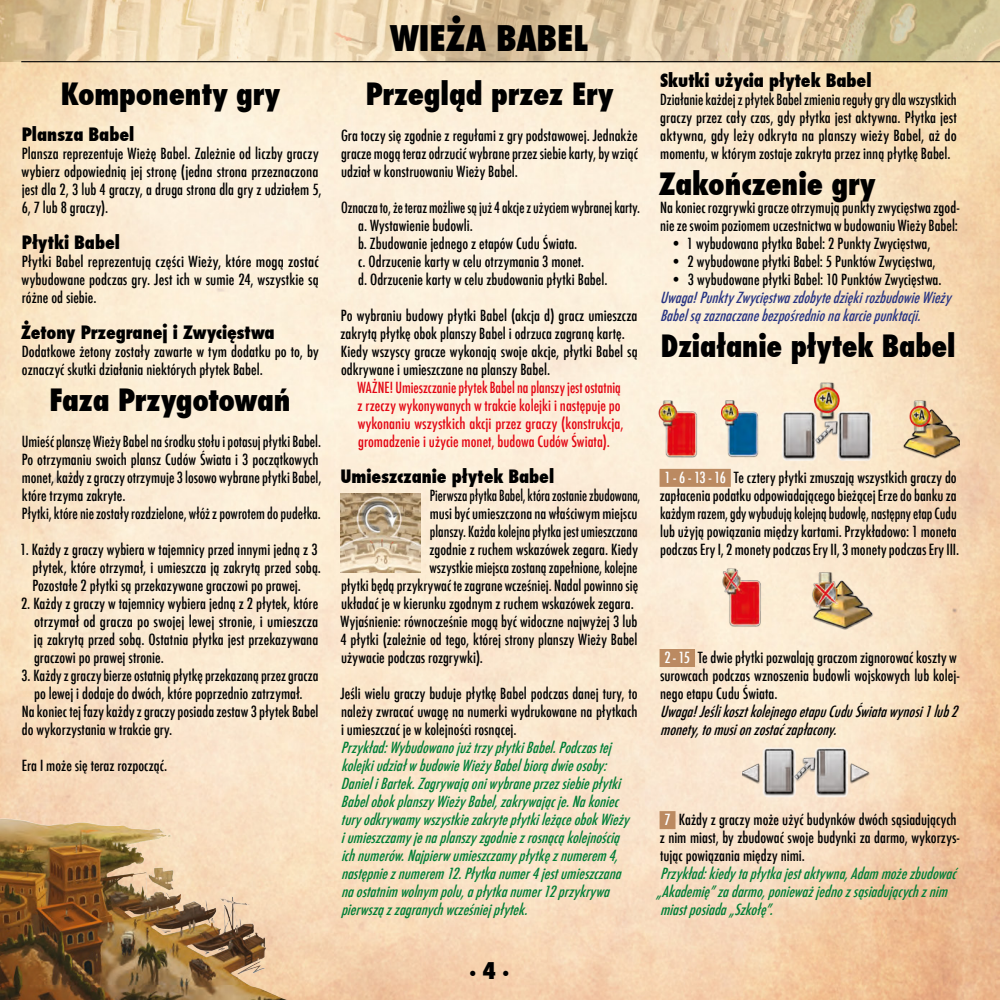
<style>
.page{position:relative;width:1000px;height:1000px;background:#fff}
.page>*{position:absolute;margin:0;border:0;box-sizing:border-box;transform-origin:0 0}
.t1{font:800 condensed 34.5px "Futura";letter-spacing:-.005em;color:#000}
.t2{font:800 condensed 30px "Futura";letter-spacing:-.01em;color:#000}
.t3{font:800 condensed 22.5px "Futura";color:#000}
.t4{font:800 condensed 18px "Futura";letter-spacing:-.005em;color:#000}
.t5{font:500 condensed 15px/18px "Futura";color:#000}
.t6{font:italic 500 condensed 15px/18px "Futura";color:#007e37}
.t7{font:500 condensed 15px/18px "Futura";color:#000;text-align:justify;scale:.96 1}
.t8{font:500 condensed 15px/18px "Futura";color:#000;scale:.93 1}
.t9{font:500 condensed 15px/18px "Futura";color:#e30613;scale:.95 1}
.t10{font:500 condensed 15px/18px "Futura";color:#000;text-align:justify;scale:1.04 1}
.t11{font:italic 500 condensed 15px/18px "Futura";color:#283583}
.t12{font:italic 500 condensed 15px/18px "Futura";color:#000}
.t13{font:500 condensed 15px "Futura";color:#000;scale:.91 1}
.t14{font:500 condensed 15px "Futura";color:#000;scale:.94 1}
.s1{color:#fff}
</style>
<div class="page">
<img style="left:0;top:62px;width:999px;height:937px">
<img style="left:0;top:801px;width:335px;height:198px">
<img style="left:0;top:0;width:999px;height:62px">
<div style="left:659px;top:468px;width:71px;height:18px;background:#bb8a61"></div>
<div style="left:659px;top:648px;width:35px;height:18px;background:#bb8a61"></div>
<div style="left:659px;top:810px;width:16px;height:18px;background:#bb8a61"></div>
<hr style="left:21px;top:61px;width:978px;height:1px;background:#000">
<img style="left:656px;top:398px;width:42px;height:61px">
<img style="left:894px;top:397px;width:65px;height:63px">
<img style="left:772px;top:377px;width:109px;height:86px">
<img style="left:721px;top:399px;width:40px;height:58px">
<img style="left:719px;top:566px;width:44px;height:62px">
<img style="left:804px;top:563px;width:71px;height:66px">
<img style="left:742px;top:744px;width:127px;height:54px">
<img style="left:340px;top:493px;width:80px;height:79px">
<h2 class="t2" style="left:61px;top:73px;width:221px">Komponenty gry</h2>
<p class="t4" style="left:22px;top:122px;width:114px">Plansza Babel</p>
<p class="t5" style="left:22px;top:144px;width:301px">Plansza reprezentuje Wieżę Babel. Zależnie od liczby graczy wybierz odpowiednią jej stronę (jedna strona przeznaczona jest dla 2, 3 lub 4 graczy, a druga strona dla gry z udziałem 5, 6, 7 lub 8 graczy).</p>
<p class="t4" style="left:22px;top:230px;width:100px">Płytki Babel</p>
<p class="t10" style="left:22px;top:252px;width:287px">Płytki Babel reprezentują części Wieży, które mogą zostać wybudowane podczas gry. Jest ich w sumie 24, wszystkie są różne od siebie.</p>
<p class="t4" style="left:21px;top:320px;width:255px">Żetony Przegranej i Zwycięstwa</p>
<p class="t5" style="left:22px;top:342px;width:298px">Dodatkowe żetony zostały zawarte w tym dodatku po to, by oznaczyć skutki działania niektórych płytek Babel.</p>
<h2 class="t2" style="left:49px;top:379px;width:242px">Faza Przygotowań</h2>
<p class="t5" style="left:22px;top:432px;width:301px">Umieść planszę Wieży Babel na środku stołu i potasuj płytki Babel.<br>Po otrzymaniu swoich plansz Cudów Świata i 3 początkowych monet, każdy z graczy otrzymuje 3 losowo wybrane płytki Babel, które trzyma zakryte.<br>Płytki, które nie zostały rozdzielone, włóż z powrotem do pudełka.</p>
<p class="t5" style="left:32px;top:540px;width:290px;text-indent:-12px">1. Każdy z graczy wybiera w tajemnicy przed innymi jedną z 3 płytek, które otrzymał, i umieszcza ją zakrytą przed sobą.<br>Pozostałe 2 płytki są przekazywane graczowi po prawej.</p>
<p class="t5" style="left:34px;top:594px;width:286px;text-align:justify;text-indent:-13px">2. Każdy z graczy w tajemnicy wybiera jedną z 2 płytek, które otrzymał od gracza po swojej lewej stronie, i umieszcza ją zakrytą przed sobą. Ostatnia płytka jest przekazywana graczowi po prawej stronie.</p>
<p class="t5" style="left:21px;top:666px;width:299px">3. Każdy z graczy bierze ostatnią płytkę przekazaną przez gracza</p>
<p class="t5" style="left:34px;top:684px;width:270px">po lewej i dodaje do dwóch, które poprzednio zatrzymał.</p>
<p class="t5" style="left:22px;top:702px;width:298px">Na koniec tej fazy każdy z graczy posiada zestaw 3 płytek Babel</p>
<p class="t5" style="left:22px;top:720px;width:152px">do wykorzystania w trakcie gry.</p>
<p class="t5" style="left:22px;top:756px;width:147px">Era I może się teraz rozpocząć.</p>
<h1 class="t1" style="left:390px;top:14px;width:199px">WIEŻA BABEL</h1>
<h2 class="t2" style="left:366px;top:73px;width:249px">Przegląd przez Ery</h2>
<p class="t5" style="left:341px;top:126px;width:298px;text-align:justify">Gra toczy się zgodnie z regułami z gry podstawowej. Jednakże gracze mogą teraz odrzucić wybrane przez siebie karty, by wziąć udział w konstruowaniu Wieży Babel.</p>
<p class="t8" style="left:358px;top:198px;width:305px;text-indent:-17px">Oznacza to, że teraz możliwe są już 4 akcje z użyciem wybranej karty. a. Wystawienie budowli.<br>b. Zbudowanie jednego z etapów Cudu Świata.<br>c. Odrzucenie karty w celu otrzymania 3 monet.<br>d. Odrzucenie karty w celu zbudowania płytki Babel.</p>
<p class="t5" style="left:340px;top:306px;width:299px">Po wybraniu budowy płytki Babel (akcja d) gracz umieszcza zakrytą płytkę obok planszy Babel i odrzuca zagraną kartę.<br>Kiedy wszyscy gracze wykonają swoje akcje, płytki Babel są odkrywane i umieszczane na planszy Babel.</p>
<p class="t9" style="left:357px;top:378px;width:281px">WAŻNE! Umieszczanie płytek Babel na planszy jest ostatnią z rzeczy wykonywanych w trakcie kolejki i następuje po wykonaniu wszystkich akcji przez graczy (konstrukcja, gromadzenie i użycie monet, budowa Cudów Świata).</p>
<p class="t4" style="left:340px;top:464px;width:215px">Umieszczanie płytek Babel</p>
<p class="t13" style="left:429px;top:486px;width:233px">Pierwsza płytka Babel, która zostanie zbudowana,</p>
<p class="t5" style="left:430px;top:504px;width:209px">musi być umieszczona na właściwym miejscu</p>
<p class="t14" style="left:430px;top:522px;width:222px">planszy. Każda kolejna płytka jest umieszczana</p>
<p class="t5" style="left:429px;top:540px;width:210px">zgodnie z ruchem wskazówek zegara. Kiedy</p>
<p class="t7" style="left:429px;top:558px;width:218px">wszystkie miejsca zostaną zapełnione, kolejne</p>
<p class="t5" style="left:341px;top:576px;width:299px">płytki będą przykrywać te zagrane wcześniej. Nadal powinno się</p>
<p class="t5" style="left:341px;top:594px;width:294px">układać je w kierunku zgodnym z ruchem wskazówek zegara.</p>
<p class="t5" style="left:340px;top:612px;width:298px">Wyjaśnienie: równocześnie mogą być widoczne najwyżej 3 lub</p>
<p class="t5" style="left:340px;top:630px;width:298px">4 płytki (zależnie od tego, której strony planszy Wieży Babel</p>
<p class="t5" style="left:341px;top:648px;width:143px">używacie podczas rozgrywki).</p>
<p class="t5" style="left:340px;top:684px;width:298px;text-align:justify">Jeśli wielu graczy buduje płytkę Babel podczas danej tury, to należy zwracać uwagę na numerki wydrukowane na płytkach i umieszczać je w kolejności rosnącej.</p>
<p class="t6" style="left:341px;top:738px;width:294px">Przykład:WybudowanojużtrzypłytkiBabel.Podczastej kolejkiudziałwbudowieWieżyBabelbiorądwieosoby:<br>DanieliBartek.Zagrywająoniwybraneprzezsiebiepłytki BabelobokplanszyWieżyBabel,zakrywającje.Nakoniec turyodkrywamywszystkiezakrytepłytkileżąceobokWieży iumieszczamyjenaplanszyzgodniezrosnącąkolejnością ichnumerów.Najpierwumieszczamypłytkęznumerem4, następnieznumerem12.Płytkanumer4jestumieszczana na ostatnimwolnympolu,apłytkanumer12przykrywa pierwsząz zagranychwcześniejpłytek.</p>
<p class="t4" style="left:660px;top:68px;width:213px">Skutki użycia płytek Babel</p>
<p class="t7" style="left:660px;top:90px;width:310px">Działanie każdej z płytek Babel zmienia reguły gry dla wszystkich graczy przez cały czas, gdy płytka jest aktywna. Płytka jest aktywna, gdy leży odkryta na planszy wieży Babel, aż do momentu, w którym zostaje zakryta przez inną płytkę Babel.</p>
<h2 class="t2" style="left:658px;top:163px;width:218px">Zakończenie gry</h2>
<p class="t5" style="left:660px;top:198px;width:301px">Na koniec rozgrywki gracze otrzymują punkty zwycięstwa zgod&shy;nie ze swoim poziomem uczestnictwa w budowaniu Wieży Babel:</p>
<p class="t5" style="left:670px;top:234px;width:261px">• 1 wybudowana płytka Babel: 2 Punkty Zwycięstwa,</p>
<p class="t5" style="left:670px;top:252px;width:266px">• 2 wybudowane płytki Babel: 5 Punktów Zwycięstwa,</p>
<p class="t5" style="left:670px;top:270px;width:272px">• 3 wybudowane płytki Babel: 10 Punktów Zwycięstwa.</p>
<p class="t11" style="left:660px;top:288px;width:297px">Uwaga!PunktyZwycięstwazdobytedziękirozbudowieWieży<br>Babelsązaznaczanebezpośrednionakarciepunktacji.</p>
<h2 class="t2" style="left:660px;top:325px;width:296px">Działanie płytek Babel</h2>
<p class="t5" style="left:659px;top:468px;width:301px;text-align:center"><span class="s1">1 - 6 - 13 - 16</span> Te cztery płytki zmuszają wszystkich graczy do zapłacenia podatku odpowiadającego bieżącej Erze do banku za każdym razem, gdy wybudują kolejną budowlę, następny etap Cudu lub użyją powiązania między kartami. Przykładowo: 1 moneta podczas Ery I, 2 monety podczas Ery II, 3 monety podczas Ery III.</p>
<p class="t5" style="left:660px;top:648px;width:301px"><span class="s1">2 - 15</span> Te dwie płytki pozwalają graczom zignorować koszty w surowcach podczas wznoszenia budowli wojskowych lub kolej&shy;nego etapu Cudu Świata.</p>
<p class="t12" style="left:660px;top:702px;width:304px">Uwaga!JeślikosztkolejnegoetapuCuduŚwiatawynosi1lub2 monety,tomusionzostaćzapłacony.</p>
<p class="t5" style="left:659px;top:810px;width:301px;text-indent:5px"><span class="s1">7</span> Każdy z graczy może użyć budynków dwóch sąsiadujących z nim miast, by zbudować swoje budynki za darmo, wykorzys&shy;tując powiązania między nimi.</p>
<p class="t6" style="left:656px;top:864px;width:306px">Przykład:kiedytapłytkajestaktywna,Adammożezbudować „Akademię”zadarmo,ponieważjednozsąsiadującychznim miastposiada„Szkołę”.</p>
<h3 class="t3" style="left:469px;top:957px;width:41px">· 4 ·</h3>
</div>
